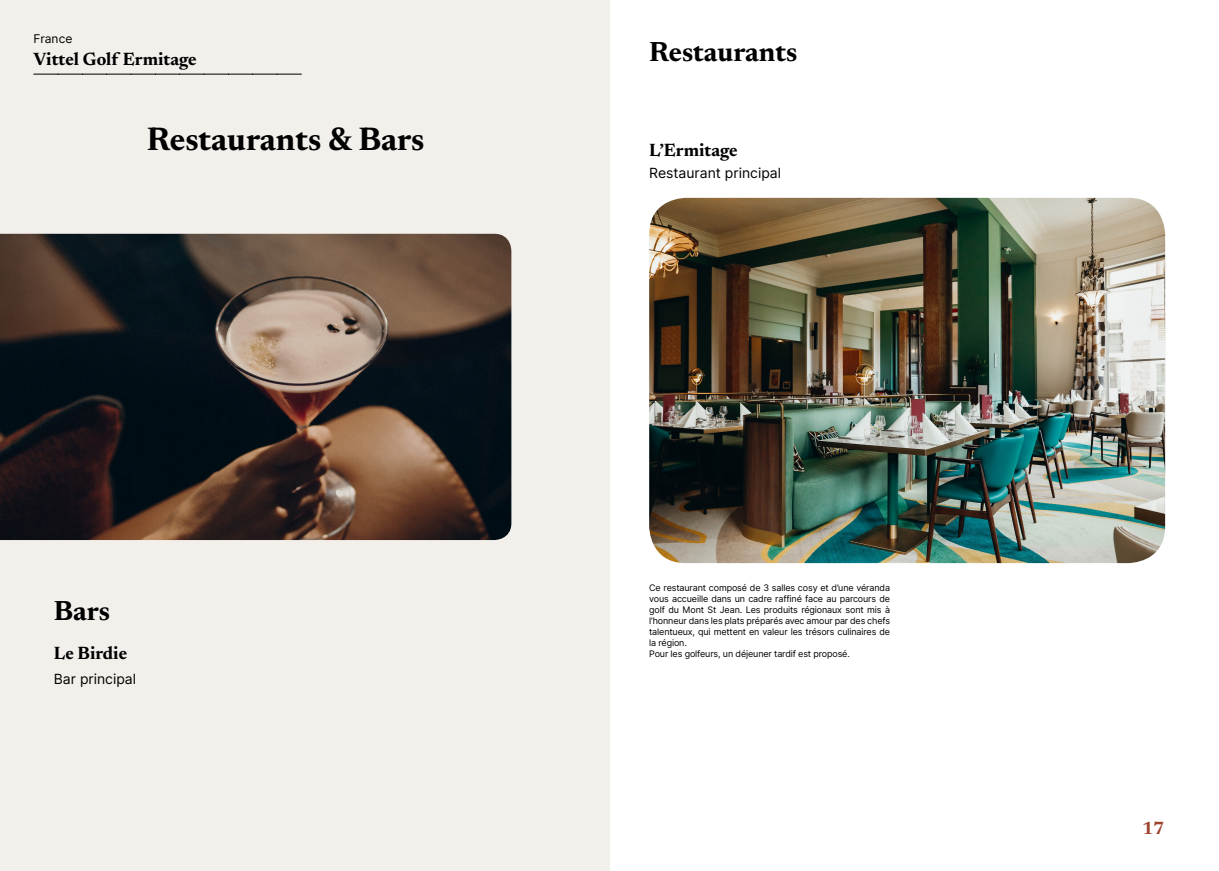
<style>
.page{position:relative;width:1219px;height:871px;background:#fff}
.page>*{position:absolute;margin:0;border:0;box-sizing:border-box;transform-origin:0 0}
.t1{font:700 33px "Newsreader 24 pt";color:#000}
.t2{font:700 28px "Newsreader 24 pt";color:#000}
.t3{font:700 18px "Newsreader 24 pt";color:#000}
.t4{font:700 18px "Newsreader 24 pt";color:#9d432c}
.t5{font:14px "Inter";color:#000}
.t6{font:12px "Inter";color:#000}
.t7{font:9px/11px "Inter";letter-spacing:-.015em;color:#000}
</style>
<div class="page">
<div style="left:0;top:0;width:609px;height:870px;background:#f3f0ec"></div>
<img style="left:0;top:234px;width:511px;height:306px">
<img style="left:649px;top:198px;width:516px;height:365px">
<svg style="left:34px;top:74px;width:267px;height:1px"></svg>
<h3 class="t6" style="left:33px;top:30px;width:40px">France</h3>
<h3 class="t3" style="left:33px;top:46px;width:165px">Vittel Golf Ermitage</h3>
<h1 class="t1" style="left:147px;top:115px;width:279px">Restaurants &amp; Bars</h1>
<h2 class="t2" style="left:54px;top:591px;width:58px">Bars</h2>
<h3 class="t3" style="left:54px;top:640px;width:75px">Le Birdie</h3>
<h3 class="t5" style="left:54px;top:668px;width:84px">Bar principal</h3>
<h2 class="t2" style="left:649px;top:32px;width:150px">Restaurants</h2>
<h3 class="t3" style="left:649px;top:137px;width:90px">L’Ermitage</h3>
<h3 class="t5" style="left:649px;top:162px;width:133px">Restaurant principal</h3>
<p class="t7" style="left:649px;top:582px;width:242px">Ce restaurant composé de 3 salles cosy et d’une véranda vous accueille dans un cadre raffiné face au parcours de golf du Mont St Jean. Les produits régionaux sont mis à l’honneur dans les plats préparés avec amour par des chefs talentueux, qui mettent en valeur les trésors culinaires de la région.<br>Pour les golfeurs, un déjeuner tardif est proposé.</p>
<h3 class="t4" style="left:1142px;top:814px;width:24px">17</h3>
</div>
